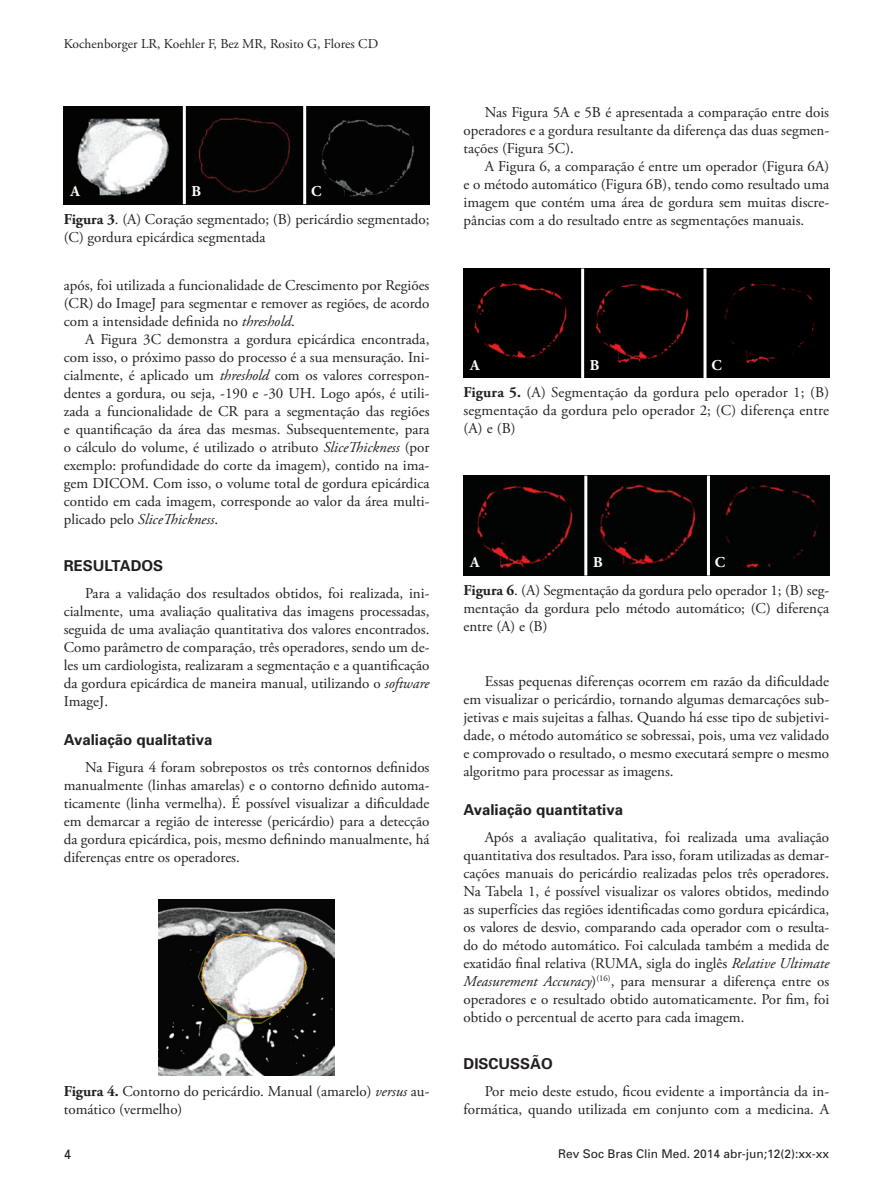
<style>
.page{position:relative;width:893px;height:1191px;background:#fff}
.page>*{position:absolute;margin:0;border:0;box-sizing:border-box;transform-origin:0 0}
.t1{font:15px/18px "Adobe Garamond Pro";color:#231f20;text-align:justify}
.t2{font:700 15px "Univers";color:#231f20}
.t3{font:700 15px "Adobe Garamond Pro";color:#fff}
.t4{font:13.5px "Adobe Garamond Pro";color:#231f20}
.t5{font:13.5px "Univers";color:#231f20}
.t6{font:12px "Univers";color:#231f20}
.s1{font-weight:700}
.s2{font-style:italic}
</style>
<div class="page">
<img style="left:64px;top:106px;width:365px;height:98px">
<img style="left:159px;top:899px;width:175px;height:176px">
<hr style="left:183px;top:104px;width:3px;height:100px;background:#fff">
<hr style="left:303px;top:104px;width:3px;height:100px;background:#fff">
<div style="left:463px;top:268px;width:366px;height:110px;background:#000"></div>
<hr style="left:581px;top:268px;width:3px;height:110px;background:#fff">
<hr style="left:703px;top:268px;width:3px;height:110px;background:#fff">
<img style="left:463px;top:475px;width:366px;height:100px">
<hr style="left:584px;top:475px;width:3px;height:100px;background:#fff">
<hr style="left:707px;top:475px;width:3px;height:100px;background:#fff">
<p class="t4" style="left:64px;top:36px;width:316px">Kochenborger LR, Koehler F, Bez MR, Rosito G, Flores CD</p>
<p class="t3" style="left:70px;top:182px;width:11px">A</p>
<p class="t3" style="left:192px;top:182px;width:11px">B</p>
<p class="t3" style="left:311px;top:182px;width:12px">C</p>
<p class="t1" style="left:64px;top:210px;width:367px"><span class="s1">Figura 3</span>. (A) Coração segmentado; (B) pericárdio segmentado; (C) gordura epicárdica segmentada</p>
<p class="t1" style="left:64px;top:276px;width:367px">após, foi utilizada a funcionalidade de Crescimento por Regiões (CR) do ImageJ para segmentar e remover as regiões, de acordo com a intensidade definida no <span class="s2">threshold</span>.</p>
<p class="t1" style="left:64px;top:330px;width:367px;text-indent:21px">A Figura 3C demonstra a gordura epicárdica encontrada, com isso, o próximo passo do processo é a sua mensuração. Ini&shy;cialmente, é aplicado um <span class="s2">threshold</span> com os valores correspon&shy;dentes a gordura, ou seja, -190 e -30 UH. Logo após, é utili&shy;zada a funcionalidade de CR para a segmentação das regiões e quantificação da área das mesmas. Subsequentemente, para o cálculo do volume, é utilizado o atributo <span class="s2">SliceThickness</span> (por exemplo: profundidade do corte da imagem), contido na ima&shy;gem DICOM. Com isso, o volume total de gordura epicárdica contido em cada imagem, corresponde ao valor da área multi&shy;plicado pelo <span class="s2">SliceThickness</span>.</p>
<p class="t2" style="left:64px;top:556px;width:21px">Resultados</p>
<p class="t1" style="left:64px;top:584px;width:367px;text-indent:21px">Para a validação dos resultados obtidos, foi realizada, ini&shy;cialmente, uma avaliação qualitativa das imagens processadas, seguida de uma avaliação quantitativa dos valores encontrados.<br>Como parâmetro de comparação, três operadores, sendo um de&shy;les um cardiologista, realizaram a segmentação e a quantificação da gordura epicárdica de maneira manual, utilizando o <span class="s2">software </span>ImageJ.</p>
<p class="t2" style="left:64px;top:730px;width:150px">Avaliação qualitativa</p>
<p class="t1" style="left:64px;top:758px;width:367px;text-align:left;text-indent:21px">Na Figura 4 foram sobrepostos os três contornos definidos manualmente (linhas amarelas) e o contorno definido automa&shy;ticamente (linha vermelha). É possível visualizar a dificuldade em demarcar a região de interesse (pericárdio) para a detecção da gordura epicárdica, pois, mesmo definindo manualmente, há diferenças entre os operadores.</p>
<p class="t1" style="left:64px;top:1082px;width:367px"><span class="s1">Figura 4.</span> Contorno do pericárdio. Manual (amarelo) <span class="s2">versus</span> au&shy;tomático (vermelho)</p>
<p class="t1" style="left:463px;top:104px;width:367px;text-indent:21px">Nas Figura 5A e 5B é apresentada a comparação entre dois operadores e a gordura resultante da diferença das duas segmen&shy;tações (Figura 5C).</p>
<p class="t1" style="left:463px;top:158px;width:367px;text-indent:21px">A Figura 6, a comparação é entre um operador (Figura 6A) e o método automático (Figura 6B), tendo como resultado uma imagem que contém uma área de gordura sem muitas discre&shy;pâncias com a do resultado entre as segmentações manuais.</p>
<p class="t3" style="left:470px;top:356px;width:11px">A</p>
<p class="t3" style="left:590px;top:356px;width:11px">B</p>
<p class="t3" style="left:711px;top:356px;width:12px">C</p>
<p class="t1" style="left:463px;top:384px;width:367px"><span class="s1">Figura 5.</span> (A) Segmentação da gordura pelo operador 1; (B) segmentação da gordura pelo operador 2; (C) diferença entre (A) e (B)</p>
<p class="t3" style="left:470px;top:554px;width:11px">A</p>
<p class="t3" style="left:593px;top:554px;width:11px">B</p>
<p class="t3" style="left:715px;top:554px;width:12px">C</p>
<p class="t1" style="left:463px;top:581px;width:367px"><span class="s1">Figura 6</span>. (A) Segmentação da gordura pelo operador 1; (B) seg&shy;mentação da gordura pelo método automático; (C) diferença entre (A) e (B)</p>
<p class="t1" style="left:463px;top:672px;width:367px;text-indent:21px">Essas pequenas diferenças ocorrem em razão da dificuldade em visualizar o pericárdio, tornando algumas demarcações sub&shy;jetivas e mais sujeitas a falhas. Quando há esse tipo de subjetivi&shy;dade, o método automático se sobressai, pois, uma vez validado e comprovado o resultado, o mesmo executará sempre o mesmo algoritmo para processar as imagens.</p>
<p class="t2" style="left:463px;top:800px;width:161px">Avaliação quantitativa</p>
<p class="t1" style="left:463px;top:828px;width:367px;text-indent:21px">Após a avaliação qualitativa, foi realizada uma avaliação quantitativa dos resultados. Para isso, foram utilizadas as demar&shy;cações manuais do pericárdio realizadas pelos três operadores.<br>Na Tabela 1, é possível visualizar os valores obtidos, medindo as superfícies das regiões identificadas como gordura epicárdica, os valores de desvio, comparando cada operador com o resulta&shy;do do método automático. Foi calculada também a medida de exatidão final relativa (RUMA, sigla do inglês <span class="s2">Relative Ultimate Measurement Accuracy</span>)<sup>(16)</sup>, para mensurar a diferença entre os operadores e o resultado obtido automaticamente. Por fim, foi obtido o percentual de acerto para cada imagem.</p>
<p class="t2" style="left:463px;top:1054px;width:91px">DISCUSSÃO</p>
<p class="t1" style="left:463px;top:1082px;width:367px;text-align:right">Por meio deste estudo, ficou evidente a importância da in&shy;formática, quando utilizada em conjunto com a medicina. A</p>
<p class="t5" style="left:64px;top:1146px;width:9px">4</p>
<p class="t6" style="left:558px;top:1146px;width:272px">Rev Soc Bras Clin Med. 2014 abr-jun;12(2):xx-xx</p>
</div>
